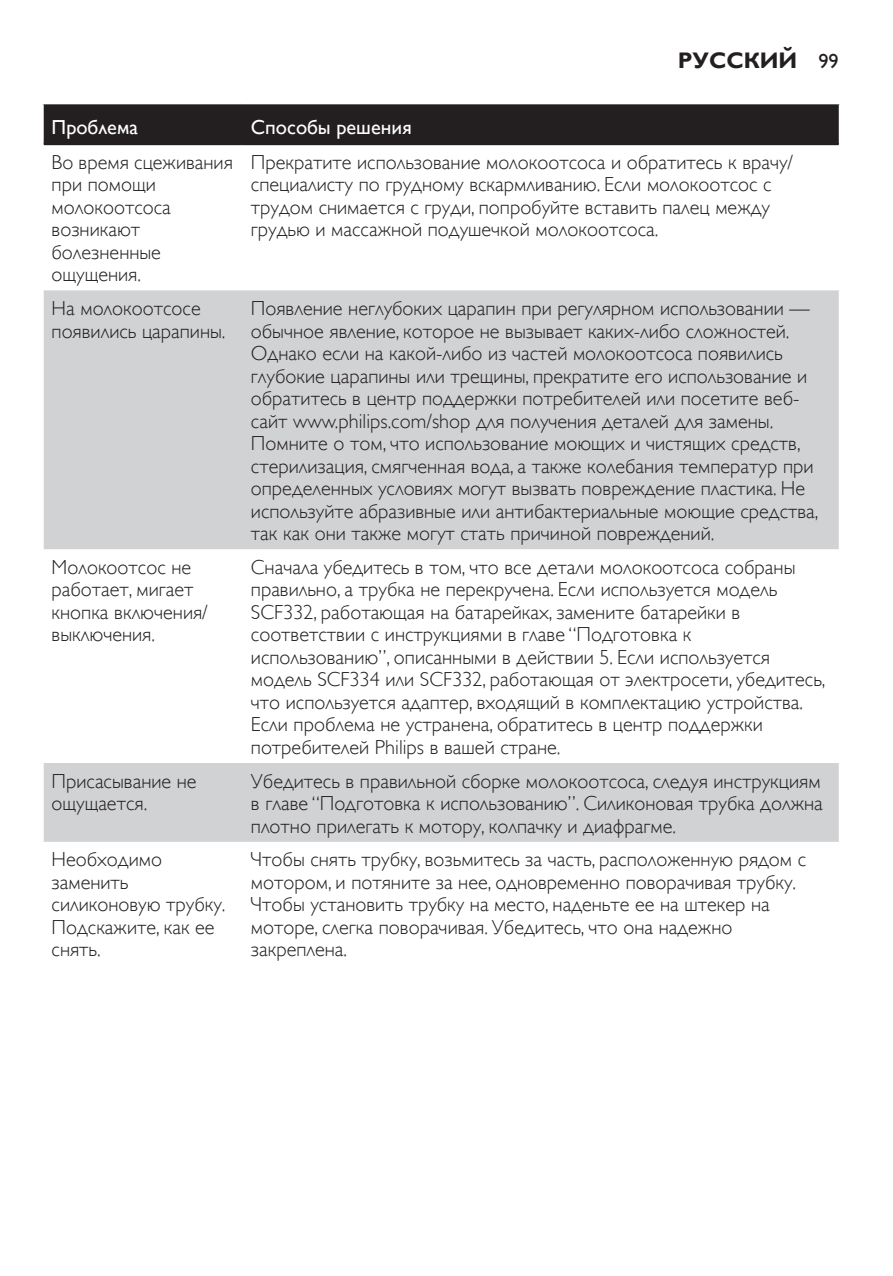
<style>
.page{position:relative;width:893px;height:1276px;background:#fff}
.page>*{position:absolute;margin:0;border:0;box-sizing:border-box;transform-origin:0 0}
.t1{font:700 22.5px "Gill Sans Alt One WGL";color:#231f20}
.t2{font:20.25px/22.5px "Gill Sans Alt One WGL Light";color:#231f20}
.t3{font:20.25px "Gill Sans Alt One WGL";color:#fff}
.s1{font-weight:400;font-size:20.25px}
</style>
<div class="page">
<div style="left:44px;top:104px;width:795px;height:39px;background:#231f20"></div>
<svg style="left:44px;top:290px;width:795px;height:552px;fill:#d1d2d4"></svg>
<hr style="left:44px;top:143px;width:198px;height:2px;background:#231f20">
<hr style="left:242px;top:143px;width:597px;height:2px;background:#231f20">
<p class="t1" style="left:678px;top:45px;width:162px">Русский <span class="s1">99</span></p>
<p class="t3" style="left:52px;top:113px;width:88px">Проблема</p>
<p class="t3" style="left:251px;top:113px;width:162px">Способы решения</p>
<p class="t2" style="left:52px;top:151px;width:183px">Во время сцеживания при помощи молокоотсоса возникают болезненные ощущения.</p>
<p class="t2" style="left:251px;top:151px;width:544px">Прекратите использование молокоотсоса и обратитесь к врачу/ специалисту по грудному вскармливанию. Если молокоотсос с трудом снимается с груди, попробуйте вставить палец между грудью и массажной подушечкой молокоотсоса.</p>
<p class="t2" style="left:52px;top:297px;width:175px">На молокоотсосе появились царапины.</p>
<p class="t2" style="left:251px;top:297px;width:569px">Появление неглубоких царапин при регулярном использовании — обычное явление, которое не вызывает каких-либо сложностей.<br>Однако если на какой-либо из частей молокоотсоса появились глубокие царапины или трещины, прекратите его использование и обратитесь в центр поддержки потребителей или посетите веб&shy;сайт www.philips.com/shop для получения деталей для замены.<br>Помните о том, что использование моющих и чистящих средств, стерилизация, смягченная вода, а также колебания температур при определенных условиях могут вызвать повреждение пластика. Не используйте абразивные или антибактериальные моющие средства, так как они также могут стать причиной повреждений.</p>
<p class="t2" style="left:52px;top:556px;width:158px">Молокоотсос не работает, мигает кнопка включения/ выключения.</p>
<p class="t2" style="left:251px;top:556px;width:576px">Сначала убедитесь в том, что все детали молокоотсоса собраны правильно, а трубка не перекручена. Если используется модель SCF332, работающая на батарейках, замените батарейки в соответствии с инструкциями в главе “Подготовка к использованию”, описанными в действии 5. Если используется модель SCF334 или SCF332, работающая от электросети, убедитесь, что используется адаптер, входящий в комплектацию устройства.<br>Если проблема не устранена, обратитесь в центр поддержки потребителей Philips в вашей стране.</p>
<p class="t2" style="left:52px;top:769px;width:147px">Присасывание не ощущается.</p>
<p class="t2" style="left:251px;top:769px;width:573px;text-align:justify">Убедитесь в правильной сборке молокоотсоса, следуя инструкциям в главе “Подготовка к использованию”. Силиконовая трубка должна плотно прилегать к мотору, колпачку и диафрагме.</p>
<p class="t2" style="left:52px;top:848px;width:175px">Необходимо заменить силиконовую трубку.<br>Подскажите, как ее снять.</p>
<p class="t2" style="left:251px;top:848px;width:557px">Чтобы снять трубку, возьмитесь за часть, расположенную рядом с мотором, и потяните за нее, одновременно поворачивая трубку.<br>Чтобы установить трубку на место, наденьте ее на штекер на моторе, слегка поворачивая. Убедитесь, что она надежно закреплена.</p>
</div>
